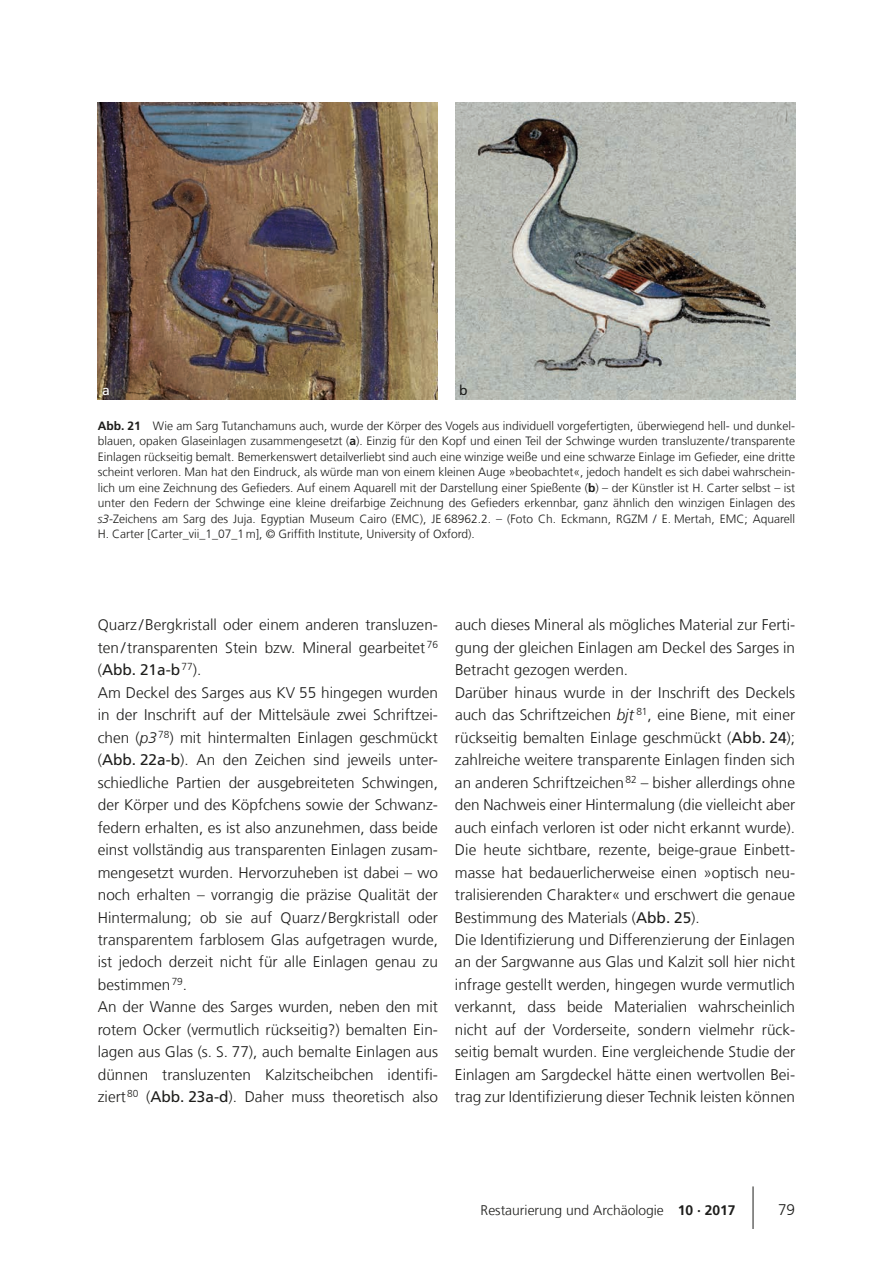
<style>
.page{position:relative;width:893px;height:1263px;background:#fff}
.page>*{position:absolute;margin:0;border:0;box-sizing:border-box;transform-origin:0 0}
.t1{font:300 15.3px/22.5px "Frutiger LT Com";color:#1d1d1b}
.t2{font:15.3px "Frutiger LT Com Light 2";color:#1d1d1b}
.t3{font:13.8px "Frutiger LT Com Light 2";color:#1d1d1b}
.t4{font:13.8px "Frutiger LT Com";color:#fff}
.t5{font:13.8px "Frutiger LT Com";color:#1d1d1b}
.t6{font:300 12px/15.5px "Frutiger LT Com";color:#1d1d1b;text-align:justify}
.s1{font-weight:700}
.s2{font-style:italic}
.s3{font-weight:400}
.s4{font-family:"Frutiger LT Com";font-weight:300}
.s5{font-family:"Frutiger LT Com Light 2";font-weight:400}
.s6{font-family:"Frutiger LT Com";font-weight:700}
</style>
<div class="page">
<hr style="left:753px;top:1186px;width:1px;height:43px;background:#1d1d1b">
<img style="left:98px;top:102px;width:340px;height:298px">
<img style="left:455px;top:102px;width:340px;height:298px">
<p class="t4" style="left:102px;top:382px;width:9px">a</p>
<p class="t5" style="left:459px;top:382px;width:10px">b</p>
<p class="t6" style="left:98px;top:418px;width:699px"><span class="s1">Abb. 21</span> Wie am Sarg Tutanchamuns auch, wurde der Körper des Vogels aus individuell vorgefertigten, überwiegend hell- und dunkel&shy;blauen, opaken Glaseinlagen zusammengesetzt (<span class="s1">a</span>). Einzig für den Kopf und einen Teil der Schwinge wurden transluzente/transparente Einlagen rückseitig bemalt. Bemerkenswert detailverliebt sind auch eine winzige weiße und eine schwarze Einlage im Gefieder, eine dritte scheint verloren. Man hat den Eindruck, als würde man von einem kleinen Auge »beobachtet«, jedoch handelt es sich dabei wahrschein&shy;lich um eine Zeichnung des Gefieders. Auf einem Aquarell mit der Darstellung einer Spießente (<span class="s1">b</span>) – der Künstler ist H. Carter selbst – ist unter den Federn der Schwinge eine kleine dreifarbige Zeichnung des Gefieders erkennbar, ganz ähnlich den winzigen Einlagen des <span class="s2">s3</span>-Zeichens am Sarg des Juja. Egyptian Museum Cairo (EMC), JE 68962.2. – (Foto Ch. Eckmann, RGZM / E. Mertah, EMC; Aquarell H. Carter [Carter_vii_1_07_1m], © Griffith Institute, University of Oxford).</p>
<p class="t1" style="left:98px;top:614px;width:342px">Quarz /Bergkristall oder einem anderen transluzen&shy;ten/transparenten Stein bzw. Mineral gearbeitet<sup>76 </sup>(<span class="s3">Abb. 21a-b</span><sup>77</sup>).<br>Am Deckel des Sarges aus KV 55 hingegen wurden in der Inschrift auf der Mittelsäule zwei Schriftzei&shy;chen (<span class="s2">p3</span><sup>78</sup>) mit hintermalten Einlagen geschmückt (<span class="s3">Abb. 22a-b</span>). An den Zeichen sind jeweils unter&shy;schiedliche Partien der ausgebreiteten Schwingen, der Körper und des Köpfchens sowie der Schwanz&shy;federn erhalten, es ist also anzunehmen, dass beide einst vollständig aus transparenten Einlagen zusam&shy;mengesetzt wurden. Hervorzuheben ist dabei – wo noch erhalten – vorrangig die präzise Qualität der Hintermalung; ob sie auf Quarz /Bergkristall oder transparentem farblosem Glas aufgetragen wurde, ist jedoch derzeit nicht für alle Einlagen genau zu</p>
<p class="t2" style="left:98px;top:976px;width:91px">bestimmen<sup>79</sup><span class="s4">.</span></p>
<p class="t1" style="left:98px;top:996px;width:342px;text-align:justify">An der Wanne des Sarges wurden, neben den mit rotem Ocker (vermutlich rückseitig?) bemalten Ein&shy;lagen aus Glas (s. S. 77), auch bemalte Einlagen aus dünnen transluzenten Kalzitscheibchen identifi&shy;ziert<sup>80</sup> (<span class="s3">Abb. 23a-d</span>). Daher muss theoretisch also</p>
<p class="t1" style="left:455px;top:614px;width:342px">auch dieses Mineral als mögliches Material zur Ferti&shy;gung der gleichen Einlagen am Deckel des Sarges in Betracht gezogen werden.<br>Darüber hinaus wurde in der Inschrift des Deckels auch das Schriftzeichen <span class="s2">bjt</span> <sup>81</sup><span class="s5">, eine Biene, mit einer </span>rückseitig bemalten Einlage geschmückt (<span class="s3">Abb. 24</span><span class="s5">); </span>zahlreiche weitere transparente Einlagen finden sich an anderen Schriftzeichen<sup>82</sup> <span class="s5">– bisher allerdings ohne </span>den Nachweis einer Hintermalung (die vielleicht aber auch einfach verloren ist oder nicht erkannt wurde).<br>Die heute sichtbare, rezente, beige-graue Einbett&shy;masse hat bedauerlicherweise einen »optisch neu&shy;tralisierenden Charakter« und erschwert die genaue Bestimmung des Materials (<span class="s3">Abb. 25</span>).<br>Die Identifizierung und Differenzierung der Einlagen an der Sargwanne aus Glas und Kalzit soll hier nicht infrage gestellt werden, hingegen wurde vermutlich verkannt, dass beide Materialien wahrscheinlich</p>
<p class="t2" style="left:455px;top:1021px;width:342px">nicht auf der Vorderseite, sondern vielmehr rück-</p>
<p class="t1" style="left:455px;top:1041px;width:342px;text-align:justify">seitig bemalt wurden. Eine vergleichende Studie der Einlagen am Sargdeckel hätte einen wertvollen Bei&shy;trag zur Identifizierung dieser Technik leisten können</p>
<p class="t3" style="left:481px;top:1202px;width:256px">Restaurierung und Archäologie <span class="s6">10 · 2017</span></p>
<p class="t2" style="left:778px;top:1200px;width:19px">79</p>
</div>
